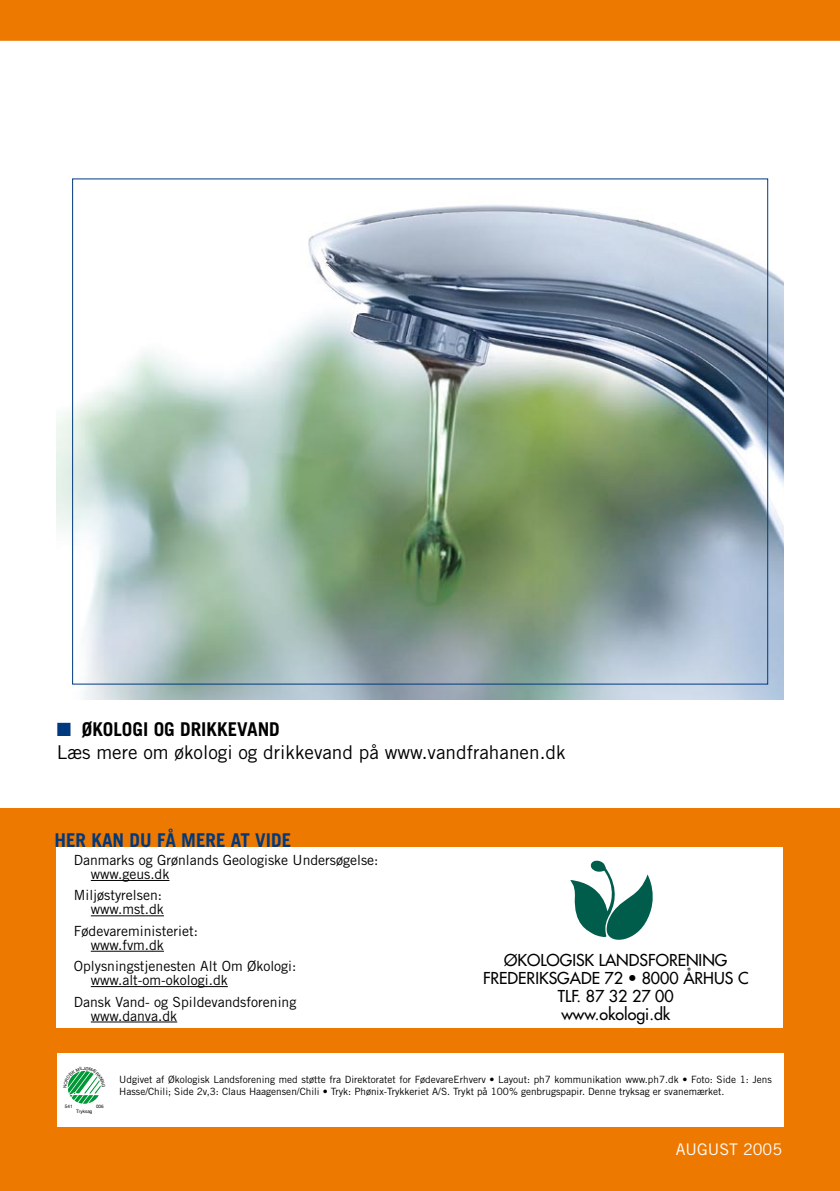
<style>
.page{position:relative;width:840px;height:1191px;background:#fff}
.page>*{position:absolute;margin:0;border:0;box-sizing:border-box;transform-origin:0 0}
.t1{font:19px/22.8px "Trade Gothic";color:#000}
.t2{font:700 19px "Trade Gothic";color:#00397d}
.t3{font:16px/18px "Futura";color:#000;text-align:center}
.t4{font:16px "Trade Gothic";color:#fff}
.t5{font:14px/14px "Trade Gothic";color:#000}
.t6{font:10px/12px "Trade Gothic";color:#000}
.t7{font:4.6px "Helvetica";color:#000}
.t8{font:4.2px "Helvetica";color:#000}
.s1{color:#00397d}
.s2{font-weight:700}
</style>
<div class="page">
<div style="left:0;top:808px;width:839px;height:383px;background:#ee7900"></div>
<div style="left:56px;top:847px;width:726px;height:181px;background:#fff"></div>
<img style="left:57px;top:194px;width:725px;height:506px">
<div style="left:57px;top:1053px;width:725px;height:73px;background:#fff"></div>
<div style="left:0;top:0;width:839px;height:41px;background:#ee7900"></div>
<hr style="left:91px;top:880px;width:78px;height:1px;background:#000">
<hr style="left:91px;top:915px;width:73px;height:1px;background:#000">
<hr style="left:91px;top:951px;width:73px;height:1px;background:#000">
<hr style="left:91px;top:986px;width:137px;height:1px;background:#000">
<hr style="left:91px;top:1021px;width:86px;height:1px;background:#000">
<svg style="left:570px;top:860px;width:83px;height:80px"></svg>
<svg style="left:67px;top:1071px;width:34px;height:32px"></svg>
<h1 class="t1" style="left:57px;top:717px;width:510px"><span class="s1">■</span> <span class="s2">Økologi og drikkevand<br></span>Læs mere om økologi og drikkevand på www.vandfrahanen.dk</h1>
<h1 class="t2" style="left:54px;top:829px;width:238px">Her kan du FÅ mere at vide</h1>
<h3 class="t5" style="left:91px;top:853px;width:289px;text-indent:-17px">Danmarks og Grønlands Geologiske Undersøgelse: www.geus.dk</h3>
<h3 class="t5" style="left:74px;top:888px;width:92px;text-align:right">Miljøstyrelsen: www.mst.dk</h3>
<h3 class="t5" style="left:91px;top:923px;width:109px;text-indent:-17px">Fødevareministeriet: www.fvm.dk</h3>
<h3 class="t5" style="left:91px;top:959px;width:207px;text-indent:-17px">Oplysningstjenesten Alt Om Økologi: www.alt-om-okologi.dk</h3>
<h3 class="t5" style="left:91px;top:994px;width:207px;text-indent:-17px">Dansk Vand- og Spildevandsforening www.danva.dk</h3>
<h2 class="t3" style="left:482px;top:950px;width:267px">ØKOLOGISK LANDSFORENING<br>FREDERIKSGADE 72 • 8000 ÅRHUS C<br>TLF. 87 32 27 00<br>WWW.OKOLOGI.DK</h2>
<p class="t8" style="left:83px;top:1066px;width:4px">J</p>
<p class="t7" style="left:76px;top:1108px;width:18px">Tryksag</p>
<p class="t7" style="left:65px;top:1103px;width:9px">541</p>
<p class="t7" style="left:96px;top:1103px;width:9px">006</p>
<p class="t6" style="left:119px;top:1072px;width:653px">Udgivet af Økologisk Landsforening med støtte fra Direktoratet for FødevareErhverv • Layout: ph7 kommunikation www.ph7.dk • Foto: Side 1: Jens<br>Hasse/Chili; Side 2v,3: Claus Haagensen/Chili • Tryk: Phønix-Trykkeriet A/S. Trykt på 100% genbrugspapir. Denne tryksag er svanemærket.</p>
<h2 class="t4" style="left:675px;top:1139px;width:21px">augus</h2>
<h2 class="t4" style="left:728px;top:1139px;width:54px">t 2005</h2>
</div>
